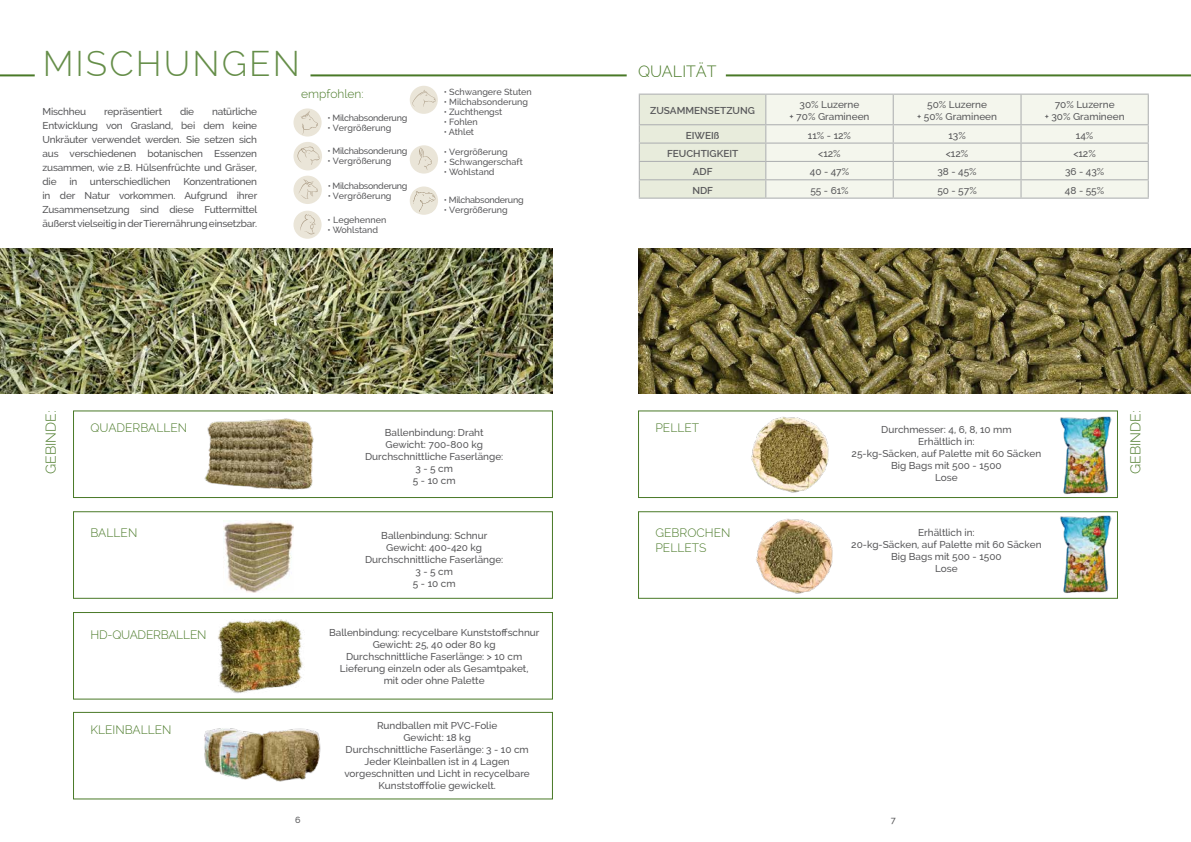
<style>
.page{position:relative;width:1191px;height:842px;background:#fff}
.page>*{position:absolute;margin:0;border:0;box-sizing:border-box;transform-origin:0 0}
.t1{font:300 35px "Raleway";letter-spacing:.06em;color:#497927}
.t2{font:300 16px "Raleway";color:#497927}
.t3{font:300 14px "Raleway";color:#497927}
.t4{font:300 12px/15px "Raleway";color:#497927}
.t5{font:300 12px "Raleway";letter-spacing:-.02em;color:#497927}
.t6{font:500 10px/12px "Raleway";color:#58585a;text-align:center}
.t7{font:600 10px "Raleway";color:#58585a}
.t8{font:500 10px "Raleway";letter-spacing:-.02em;color:#58585a}
.t9{font:500 9px "Raleway";color:#58585a}
.t10{font:500 9px "Raleway";letter-spacing:-.03em;color:#58585a}
</style>
<div class="page">
<img style="left:0;top:248px;width:553px;height:146px">
<img style="left:638px;top:248px;width:553px;height:146px">
<div style="left:410px;top:86px;width:28px;height:28px;background:#eae5d8;border-radius:50%"></div>
<svg style="left:412px;top:90px;width:23px;height:17px"></svg>
<div style="left:293px;top:176px;width:29px;height:28px;background:#eae5d8;border-radius:50%"></div>
<svg style="left:299px;top:180px;width:19px;height:19px"></svg>
<div style="left:410px;top:145px;width:28px;height:29px;background:#eae5d8;border-radius:50%"></div>
<svg style="left:418px;top:148px;width:14px;height:22px"></svg>
<div style="left:410px;top:186px;width:28px;height:29px;background:#eae5d8;border-radius:50%"></div>
<img style="left:412px;top:191px;width:23px;height:21px">
<div style="left:293px;top:211px;width:28px;height:28px;background:#eae5d8;border-radius:50%"></div>
<svg style="left:300px;top:214px;width:15px;height:20px"></svg>
<div style="left:293px;top:108px;width:28px;height:29px;background:#eae5d8;border-radius:50%"></div>
<svg style="left:300px;top:111px;width:18px;height:24px"></svg>
<div style="left:293px;top:142px;width:29px;height:28px;background:#eae5d8;border-radius:50%"></div>
<svg style="left:297px;top:147px;width:22px;height:18px"></svg>
<div style="left:73px;top:612px;width:480px;height:88px;border:1px solid #497927"></div>
<hr style="left:310px;top:74px;width:316px;height:2px;background:#497927">
<hr style="left:726px;top:74px;width:465px;height:2px;background:#497927">
<hr style="left:0;top:74px;width:35px;height:2px;background:#497927">
<div style="left:73px;top:511px;width:480px;height:88px;border:1px solid #497927"></div>
<div style="left:73px;top:410px;width:480px;height:88px;border:1px solid #497927"></div>
<div style="left:73px;top:712px;width:480px;height:87px;border:1px solid #497927"></div>
<div style="left:638px;top:511px;width:480px;height:88px;border:1px solid #497927"></div>
<div style="left:638px;top:410px;width:480px;height:88px;border:1px solid #497927"></div>
<svg style="left:639px;top:94px;width:509px;height:104px;background:#ecefe5"></svg>
<hr style="left:639px;top:198px;width:127px;height:1px;background:#b1b3b4">
<hr style="left:766px;top:198px;width:127px;height:1px;background:#b1b3b4">
<hr style="left:893px;top:198px;width:128px;height:1px;background:#b1b3b4">
<hr style="left:1021px;top:198px;width:127px;height:1px;background:#b1b3b4">
<img style="left:1060px;top:416px;width:51px;height:78px">
<img style="left:1060px;top:515px;width:51px;height:78px">
<img style="left:212px;top:619px;width:97px;height:80px">
<img style="left:199px;top:418px;width:124px;height:80px">
<img style="left:223px;top:520px;width:71px;height:72px">
<img style="left:756px;top:518px;width:77px;height:76px">
<img style="left:751px;top:417px;width:78px;height:76px">
<img style="left:204px;top:728px;width:117px;height:54px">
<h1 class="t1" style="left:43px;top:43px;width:259px">MISCHUNGEN</h1>
<h2 class="t2" style="left:638px;top:62px;width:80px">QUALITÄT</h2>
<p class="t6" style="left:43px;top:105px;width:216px;line-height:14px;text-align:justify;text-indent:169px">natürliche Entwicklung von Grasland, bei dem keine Unkräuter verwendet werden. Sie setzen sich aus verschiedenen botanischen Essenzen zusammen, wie z.B. Hülsenfrüchte und Gräser, die</p>
<p class="t8" style="left:43px;top:106px;width:45px">Mischheu</p>
<p class="t8" style="left:104px;top:106px;width:59px">repräsentiert</p>
<p class="t6" style="left:180px;top:106px;width:16px">die</p>
<p class="t6" style="left:43px;top:175px;width:216px;line-height:14px;text-align:justify;text-indent:141px">Konzentrationen in der Natur vorkommen. Aufgrund ihrer Zusammensetzung sind diese Futtermittel äußerst vielseitig in der Tierernährung einsetzbar.</p>
<p class="t6" style="left:69px;top:176px;width:9px">in</p>
<p class="t8" style="left:90px;top:176px;width:82px">unterschiedlichen</p>
<p class="t4" style="left:301px;top:86px;width:64px">empfohlen:</p>
<p class="t10" style="left:328px;top:113px;width:81px">• Milchabsonderung</p>
<p class="t9" style="left:328px;top:123px;width:65px">• Vergrößerung</p>
<p class="t10" style="left:328px;top:146px;width:81px">• Milchabsonderung</p>
<p class="t9" style="left:328px;top:156px;width:65px">• Vergrößerung</p>
<p class="t10" style="left:328px;top:181px;width:81px">• Milchabsonderung</p>
<p class="t9" style="left:328px;top:191px;width:65px">• Vergrößerung</p>
<p class="t9" style="left:327px;top:215px;width:60px">• Legehennen</p>
<p class="t9" style="left:327px;top:225px;width:52px">• Wohlstand</p>
<p class="t9" style="left:444px;top:87px;width:90px">• Schwangere Stuten</p>
<p class="t9" style="left:444px;top:97px;width:86px">• Milchabsonderung</p>
<p class="t9" style="left:444px;top:107px;width:60px">• Zuchthengst</p>
<p class="t9" style="left:444px;top:117px;width:36px">• Fohlen</p>
<p class="t9" style="left:444px;top:127px;width:32px">• Athlet</p>
<p class="t9" style="left:444px;top:147px;width:65px">• Vergrößerung</p>
<p class="t9" style="left:444px;top:157px;width:80px">• Schwangerschaft</p>
<p class="t9" style="left:444px;top:167px;width:52px">• Wohlstand</p>
<p class="t10" style="left:444px;top:194px;width:81px">• Milchabsonderung</p>
<p class="t9" style="left:444px;top:204px;width:65px">• Vergrößerung</p>
<h3 class="t3" style="left:43px;top:474px;width:65px;rotate:-90deg">GEBINDE:</h3>
<p class="t4" style="left:90px;top:421px;width:98px">QUADERBALLEN</p>
<p class="t6" style="left:365px;top:427px;width:140px">Ballenbindung: Draht<br>Gewicht: 700-800 kg<br>Durchschnittliche Faserlänge:<br>3 - 5 cm<br>5 - 10 cm</p>
<p class="t4" style="left:90px;top:525px;width:48px">BALLEN</p>
<p class="t6" style="left:365px;top:529px;width:140px">Ballenbindung: Schnur<br>Gewicht: 400-420 kg<br>Durchschnittliche Faserlänge:<br>3 - 5 cm<br>5 - 10 cm</p>
<p class="t5" style="left:90px;top:627px;width:117px">HD-QUADERBALLEN</p>
<p class="t4" style="left:90px;top:722px;width:83px">KLEINBALLEN</p>
<p class="t6" style="left:329px;top:626px;width:212px">Ballenbindung: recycelbare Kunststoffschnur Gewicht: 25, 40 oder 80 kg<br>Durchschnittliche Faserlänge: &gt; 10 cm Lieferung einzeln oder als Gesamtpaket,<br>mit oder ohne Palette</p>
<p class="t6" style="left:344px;top:720px;width:187px">Rundballen mit PVC-Folie<br>Gewicht: 18 kg<br>Durchschnittliche Faserlänge: 3 - 10 cm<br>Jeder Kleinballen ist in 4 Lagen vorgeschnitten und Licht in recycelbare<br>Kunststofffolie gewickelt.</p>
<p class="t7" style="left:650px;top:105px;width:106px">ZUSAMMENSETZUNG</p>
<p class="t6" style="left:789px;top:98px;width:81px;line-height:12.3px">30% Luzerne<br>+ 70% Gramineen</p>
<p class="t6" style="left:917px;top:98px;width:81px;line-height:12.3px">50% Luzerne<br>+ 50% Gramineen</p>
<p class="t6" style="left:1044px;top:98px;width:81px;line-height:12.3px">70% Luzerne<br>+ 30% Gramineen</p>
<p class="t7" style="left:685px;top:129px;width:35px">EIWEIß</p>
<p class="t6" style="left:808px;top:129px;width:45px">11% - 12%</p>
<p class="t6" style="left:948px;top:129px;width:19px">13%</p>
<p class="t6" style="left:1076px;top:129px;width:19px">14%</p>
<p class="t7" style="left:667px;top:148px;width:73px">FEUCHTIGKEIT</p>
<p class="t6" style="left:818px;top:147px;width:24px">&lt;12%</p>
<p class="t6" style="left:946px;top:147px;width:24px">&lt;12%</p>
<p class="t6" style="left:1073px;top:147px;width:24px">&lt;12%</p>
<p class="t7" style="left:693px;top:166px;width:21px">ADF</p>
<p class="t6" style="left:810px;top:166px;width:41px">40 - 47%</p>
<p class="t6" style="left:937px;top:166px;width:41px">38 - 45%</p>
<p class="t6" style="left:1065px;top:166px;width:41px">36 - 43%</p>
<p class="t7" style="left:692px;top:184px;width:22px">NDF</p>
<p class="t6" style="left:810px;top:184px;width:40px">55 - 61%</p>
<p class="t6" style="left:937px;top:184px;width:41px">50 - 57%</p>
<p class="t6" style="left:1065px;top:184px;width:41px">48 - 55%</p>
<p class="t4" style="left:655px;top:421px;width:45px">PELLET</p>
<p class="t6" style="left:851px;top:424px;width:191px">Durchmesser: 4, 6, 8, 10 mm<br>Erhältlich in:<br>25-kg-Säcken, auf Palette mit 60 Säcken<br>Big Bags mit 500 - 1500<br>Lose</p>
<p class="t4" style="left:655px;top:525px;width:76px">GEBROCHEN<br>PELLETS</p>
<p class="t6" style="left:851px;top:527px;width:192px">Erhältlich in:<br>20-kg-Säcken, auf Palette mit 60 Säcken<br>Big Bags mit 500 - 1500<br>Lose</p>
<h3 class="t3" style="left:1127px;top:474px;width:65px;rotate:-90deg">GEBINDE:</h3>
<p class="t9" style="left:295px;top:814px;width:7px">6</p>
<p class="t9" style="left:890px;top:814px;width:7px">7</p>
</div>
